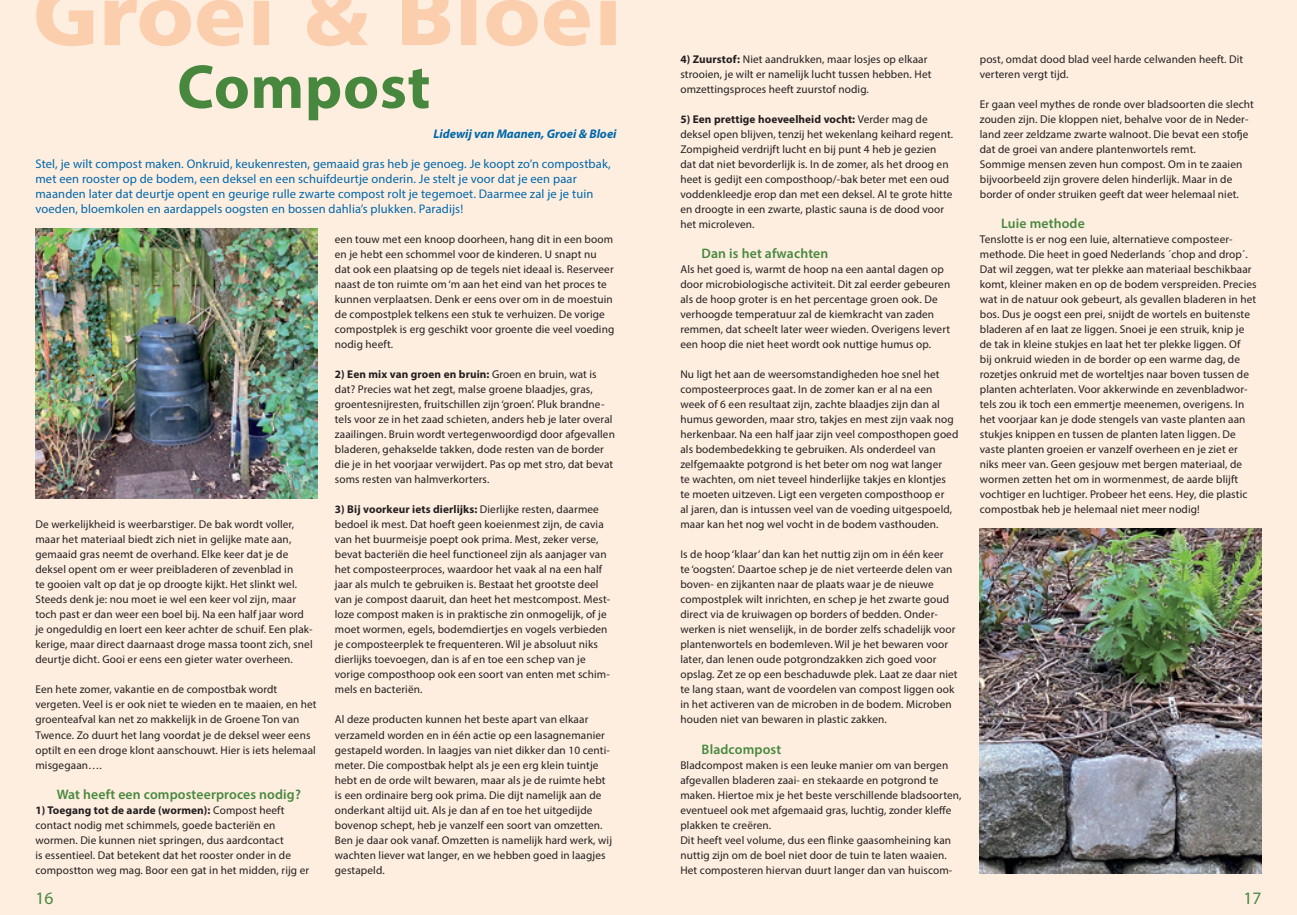
<style>
.page{position:relative;width:1297px;height:915px;background:#fff}
.page>*{position:absolute;margin:0;border:0;box-sizing:border-box;transform-origin:0 0}
.titel_groot_groen_My{font:700 62.5px "Myriad Pro";letter-spacing:.01em;color:#48883e}
.t1{font:17.5px "Myriad Pro";color:#48883e}
.tussenkop_10_12_Myri{font:600 13.75px "Myriad Pro";letter-spacing:.01em;color:#48883e}
.intro_10_12_Myriad_P{font:12.5px/15px "Myriad Pro";letter-spacing:.01em;color:#0067aa}
.auteur_Myriad_Pro{font:italic 700 12.5px "Myriad Pro";color:#0067aa}
.plat_9_12_Myriad_Pro{font:11.25px/15px "Myriad Pro";letter-spacing:.01em;color:#231f20}
.s1{font-weight:700}
</style>
<div class="page">
<div style="left:0;top:0;width:1297px;height:914px;background:#feeee0"></div>
<img style="left:980px;top:528px;width:281px;height:345px">
<img style="left:35px;top:228px;width:282px;height:270px">
<svg style="left:36px;top:0;width:580px;height:46px"></svg>
<p class="titel_groot_groen_My" style="left:177px;top:46px;width:255px">Compost</p>
<p class="auteur_Myriad_Pro" style="left:433px;top:125px;width:185px">Lidewij van Maanen, Groei &amp; Bloei</p>
<p class="intro_10_12_Myriad_P" style="left:35px;top:156px;width:577px">Stel, je wilt compost maken. Onkruid, keukenresten, gemaaid gras heb je genoeg. Je koopt zo’n compostbak, met een rooster op de bodem, een deksel en een schuifdeurtje onderin. Je stelt je voor dat je een paar maanden later dat deurtje opent en geurige rulle zwarte compost rolt je tegemoet. Daarmee zal je je tuin voeden, bloemkolen en aardappels oogsten en bossen dahlia’s plukken. Paradijs!</p>
<p class="plat_9_12_Myriad_Pro" style="left:35px;top:516px;width:279px">De werkelijkheid is weerbarstiger. De bak wordt voller, maar het materiaal biedt zich niet in gelijke mate aan, gemaaid gras neemt de overhand. Elke keer dat je de deksel opent om er weer preibladeren of zevenblad in<br>te gooien valt op dat je op droogte kijkt. Het slinkt wel.<br>Steeds denk je: nou moet ie wel een keer vol zijn, maar toch past er dan weer een boel bij. Na een half jaar word je ongeduldig en loert een keer achter de schuif. Een plak&shy;kerige, maar direct daarnaast droge massa toont zich, snel deurtje dicht. Gooi er eens een gieter water overheen.</p>
<p class="plat_9_12_Myriad_Pro" style="left:35px;top:681px;width:283px">Een hete zomer, vakantie en de compostbak wordt vergeten. Veel is er ook niet te wieden en te maaien, en het groenteafval kan net zo makkelijk in de Groene Ton van Twence. Zo duurt het lang voordat je de deksel weer eens optilt en een droge klont aanschouwt. Hier is iets helemaal misgegaan….</p>
<p class="tussenkop_10_12_Myri" style="left:57px;top:784px;width:246px">Wat heeft een composteerproces nodig?</p>
<p class="plat_9_12_Myriad_Pro" style="left:35px;top:801px;width:275px"><span class="s1">1) Toegang tot de aarde (wormen):</span> Compost heeft contact nodig met schimmels, goede bacteriën en wormen. Die kunnen niet springen, dus aardcontact<br>is essentieel. Dat betekent dat het rooster onder in de compostton weg mag. Boor een gat in het midden, rijg er</p>
<p class="plat_9_12_Myriad_Pro" style="left:335px;top:231px;width:281px">een touw met een knoop doorheen, hang dit in een boom en je hebt een schommel voor de kinderen. U snapt nu dat ook een plaatsing op de tegels niet ideaal is. Reserveer naast de ton ruimte om ‘m aan het eind van het proces te kunnen verplaatsen. Denk er eens over om in de moestuin de compostplek telkens een stuk te verhuizen. De vorige compostplek is erg geschikt voor groente die veel voeding nodig heeft.</p>
<p class="plat_9_12_Myriad_Pro" style="left:335px;top:366px;width:282px"><span class="s1">2) Een mix van groen en bruin:</span> Groen en bruin, wat is dat? Precies wat het zegt, malse groene blaadjes, gras, groentesnijresten, fruitschillen zijn ‘groen’. Pluk brandne&shy;tels voor ze in het zaad schieten, anders heb je later overal zaailingen. Bruin wordt vertegenwoordigd door afgevallen bladeren, gehakselde takken, dode resten van de border die je in het voorjaar verwijdert. Pas op met stro, dat bevat soms resten van halmverkorters.</p>
<p class="plat_9_12_Myriad_Pro" style="left:335px;top:501px;width:277px"><span class="s1">3) Bij voorkeur iets dierlijks:</span> Dierlijke resten, daarmee bedoel ik mest. Dat hoeft geen koeienmest zijn, de cavia van het buurmeisje poept ook prima. Mest, zeker verse, bevat bacteriën die heel functioneel zijn als aanjager van het composteerproces, waardoor het vaak al na een half jaar als mulch te gebruiken is. Bestaat het grootste deel van je compost daaruit, dan heet het mestcompost. Mest&shy;loze compost maken is in praktische zin onmogelijk, of je moet wormen, egels, bodemdiertjes en vogels verbieden je composteerplek te frequenteren. Wil je absoluut niks dierlijks toevoegen, dan is af en toe een schep van je vorige composthoop ook een soort van enten met schim&shy;mels en bacteriën.</p>
<p class="plat_9_12_Myriad_Pro" style="left:335px;top:711px;width:279px">Al deze producten kunnen het beste apart van elkaar verzameld worden en in één actie op een lasagnemanier gestapeld worden. In laagjes van niet dikker dan 10 centi&shy;meter. Die compostbak helpt als je een erg klein tuintje hebt en de orde wilt bewaren, maar als je de ruimte hebt is een ordinaire berg ook prima. Die dijt namelijk aan de onderkant altijd uit. Als je dan af en toe het uitgedijde bovenop schept, heb je vanzelf een soort van omzetten.<br>Ben je daar ook vanaf. Omzetten is namelijk hard werk, wij wachten liever wat langer, en we hebben goed in laagjes gestapeld.</p>
<p class="plat_9_12_Myriad_Pro" style="left:680px;top:51px;width:253px"><span class="s1">4) Zuurstof:</span> Niet aandrukken, maar losjes op elkaar strooien, je wilt er namelijk lucht tussen hebben. Het omzettingsproces heeft zuurstof nodig.</p>
<p class="plat_9_12_Myriad_Pro" style="left:680px;top:111px;width:274px"><span class="s1">5) Een prettige hoeveelheid vocht:</span> Verder mag de deksel open blijven, tenzij het wekenlang keihard regent.<br>Zompigheid verdrijft lucht en bij punt 4 heb je gezien dat dat niet bevorderlijk is. In de zomer, als het droog en heet is gedijt een composthoop/-bak beter met een oud voddenkleedje erop dan met een deksel. Al te grote hitte en droogte in een zwarte, plastic sauna is de dood voor het microleven.</p>
<p class="tussenkop_10_12_Myri" style="left:702px;top:244px;width:128px">Dan is het afwachten</p>
<p class="plat_9_12_Myriad_Pro" style="left:680px;top:261px;width:271px">Als het goed is, warmt de hoop na een aantal dagen op door microbiologische activiteit. Dit zal eerder gebeuren als de hoop groter is en het percentage groen ook. De verhoogde temperatuur zal de kiemkracht van zaden remmen, dat scheelt later weer wieden. Overigens levert een hoop die niet heet wordt ook nuttige humus op.</p>
<p class="plat_9_12_Myriad_Pro" style="left:680px;top:366px;width:279px">Nu ligt het aan de weersomstandigheden hoe snel het composteerproces gaat. In de zomer kan er al na een week of 6 een resultaat zijn, zachte blaadjes zijn dan al humus geworden, maar stro, takjes en mest zijn vaak nog herkenbaar. Na een half jaar zijn veel composthopen goed als bodembedekking te gebruiken. Als onderdeel van zelfgemaakte potgrond is het beter om nog wat langer<br>te wachten, om niet teveel hinderlijke takjes en klontjes<br>te moeten uitzeven. Ligt een vergeten composthoop er<br>al jaren, dan is intussen veel van de voeding uitgespoeld, maar kan het nog wel vocht in de bodem vasthouden.</p>
<p class="plat_9_12_Myriad_Pro" style="left:680px;top:546px;width:279px">Is de hoop ‘klaar’ dan kan het nuttig zijn om in één keer<br>te ‘oogsten’. Daartoe schep je de niet verteerde delen van boven- en zijkanten naar de plaats waar je de nieuwe compostplek wilt inrichten, en schep je het zwarte goud direct via de kruiwagen op borders of bedden. Onder&shy;werken is niet wenselijk, in de border zelfs schadelijk voor plantenwortels en bodemleven. Wil je het bewaren voor later, dan lenen oude potgrondzakken zich goed voor opslag. Zet ze op een beschaduwde plek. Laat ze daar niet te lang staan, want de voordelen van compost liggen ook in het activeren van de microben in de bodem. Microben houden niet van bewaren in plastic zakken.</p>
<p class="tussenkop_10_12_Myri" style="left:702px;top:739px;width:81px">Bladcompost</p>
<p class="plat_9_12_Myriad_Pro" style="left:680px;top:756px;width:283px">Bladcompost maken is een leuke manier om van bergen afgevallen bladeren zaai- en stekaarde en potgrond te maken. Hiertoe mix je het beste verschillende bladsoorten, eventueel ook met afgemaaid gras, luchtig, zonder kleffe plakken te creëren.</p>
<p class="plat_9_12_Myriad_Pro" style="left:680px;top:831px;width:273px">Dit heeft veel volume, dus een flinke gaasomheining kan nuttig zijn om de boel niet door de tuin te laten waaien.<br>Het composteren hiervan duurt langer dan van huiscom-</p>
<p class="plat_9_12_Myriad_Pro" style="left:980px;top:51px;width:265px">post, omdat dood blad veel harde celwanden heeft. Dit verteren vergt tijd.</p>
<p class="plat_9_12_Myriad_Pro" style="left:980px;top:96px;width:276px">Er gaan veel mythes de ronde over bladsoorten die slecht zouden zijn. Die kloppen niet, behalve voor de in Neder&shy;land zeer zeldzame zwarte walnoot. Die bevat een stofje dat de groei van andere plantenwortels remt.</p>
<p class="plat_9_12_Myriad_Pro" style="left:980px;top:156px;width:264px">Sommige mensen zeven hun compost. Om in te zaaien bijvoorbeeld zijn grovere delen hinderlijk. Maar in de border of onder struiken geeft dat weer helemaal niet.</p>
<p class="tussenkop_10_12_Myri" style="left:1001px;top:214px;width:85px">Luie methode</p>
<p class="plat_9_12_Myriad_Pro" style="left:980px;top:231px;width:278px">Tenslotte is er nog een luie, alternatieve composteer&shy;methode. Die heet in goed Nederlands ´chop and drop´.<br>Dat wil zeggen, wat ter plekke aan materiaal beschikbaar komt, kleiner maken en op de bodem verspreiden. Precies wat in de natuur ook gebeurt, als gevallen bladeren in het bos. Dus je oogst een prei, snijdt de wortels en buitenste bladeren af en laat ze liggen. Snoei je een struik, knip je de tak in kleine stukjes en laat het ter plekke liggen. Of<br>bij onkruid wieden in de border op een warme dag, de rozetjes onkruid met de worteltjes naar boven tussen de planten achterlaten. Voor akkerwinde en zevenbladwor&shy;tels zou ik toch een emmertje meenemen, overigens. In het voorjaar kan je dode stengels van vaste planten aan stukjes knippen en tussen de planten laten liggen. De vaste planten groeien er vanzelf overheen en je ziet er niks meer van. Geen gesjouw met bergen materiaal, de wormen zetten het om in wormenmest, de aarde blijft vochtiger en luchtiger. Probeer het eens. Hey, die plastic compostbak heb je helemaal niet meer nodig!</p>
<h2 class="t1" style="left:35px;top:886px;width:19px">16</h2>
<h2 class="t1" style="left:1243px;top:886px;width:19px">17</h2>
</div>
